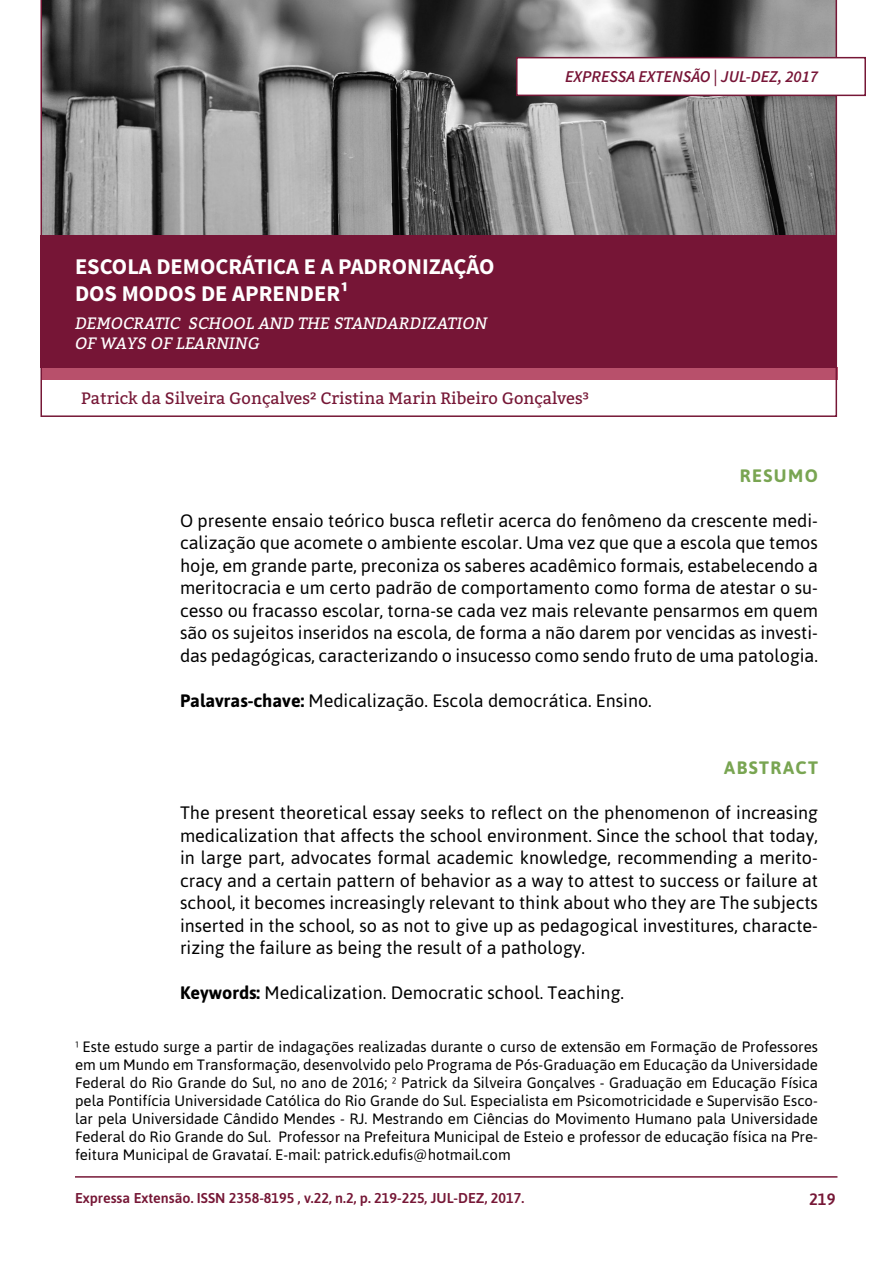
<style>
.page{position:relative;width:893px;height:1263px;background:#fff}
.page>*{position:absolute;margin:0;border:0;box-sizing:border-box;transform-origin:0 0}
.t1{font:700 22.5px "Source Sans Pro";color:#fff}
.t2{font:18px/22.5px "Asap";color:#000;text-align:justify}
.t3{font:700 18px "Asap";letter-spacing:.08em;color:#79a552}
.t4{font:16.5px "Bitter";color:#761736}
.t5{font:italic 16.5px/19.8px "Bitter";color:#fff}
.t6{font:italic 600 16.5px "Source Sans Pro";color:#771436}
.t7{font:500 16.5px "Asap";color:#761736}
.t8{font:15px/18px "Asap";color:#000;text-align:justify}
.t9{font:500 14.25px "Asap";color:#761736}
.s1{font-weight:700}
</style>
<div class="page">
<svg style="left:40px;top:0;width:797px;height:417px;background:#8f898b"></svg>
<div style="left:40px;top:235px;width:796px;height:132px;background:#761536"></div>
<div style="left:516px;top:57px;width:350px;height:39px;background:#fff;border:2px solid #761736"></div>
<hr style="left:75px;top:1176px;width:762px;height:2px;background:#761736">
<p class="t1" style="left:75px;top:252px;width:421px">ESCOLA DEMOCRÁTICA E A PADRONIZAÇÃO</p>
<p class="t1" style="left:75px;top:279px;width:275px">DOS MODOS DE APRENDER¹</p>
<p class="t5" style="left:75px;top:313px;width:414px">DEMOCRATIC SCHOOL AND THE STANDARDIZATION<br>OF WAYS OF LEARNING</p>
<p class="t6" style="left:565px;top:66px;width:254px">EXPRESSA EXTENSÃO | JUL-DEZ, 2017</p>
<p class="t4" style="left:81px;top:386px;width:509px">Patrick da Silveira Gonçalves² Cristina Marin Ribeiro Gonçalves³</p>
<p class="t3" style="left:740px;top:463px;width:80px">RESUMO</p>
<p class="t2" style="left:180px;top:509px;width:639px">O presente ensaio teórico busca refletir acerca do fenômeno da crescente medi&shy;calização que acomete o ambiente escolar. Uma vez que que a escola que temos hoje, em grande parte, preconiza os saberes acadêmico formais, estabelecendo a meritocracia e um certo padrão de comportamento como forma de atestar o su&shy;cesso ou fracasso escolar, torna-se cada vez mais relevante pensarmos em quem são os sujeitos inseridos na escola, de forma a não darem por vencidas as investi&shy;das pedagógicas, caracterizando o insucesso como sendo fruto de uma patologia.</p>
<p class="t2" style="left:180px;top:689px;width:473px"><span class="s1">Palavras-chave:</span> Medicalização. Escola democrática. Ensino.</p>
<p class="t3" style="left:724px;top:756px;width:95px">ABSTRACT</p>
<p class="t2" style="left:180px;top:801px;width:639px">The present theoretical essay seeks to reflect on the phenomenon of increasing medicalization that affects the school environment. Since the school that today, in large part, advocates formal academic knowledge, recommending a merito&shy;cracy and a certain pattern of behavior as a way to attest to success or failure at school, it becomes increasingly relevant to think about who they are The subjects inserted in the school, so as not to give up as pedagogical investitures, characte&shy;rizing the failure as being the result of a pathology.</p>
<p class="t2" style="left:180px;top:981px;width:446px"><span class="s1">Keywords:</span> Medicalization. Democratic school. Teaching.</p>
<p class="t8" style="left:75px;top:1037px;width:744px">¹ Este estudo surge a partir de indagações realizadas durante o curso de extensão em Formação de Professores em um Mundo em Transformação, desenvolvido pelo Programa de Pós-Graduação em Educação da Universidade Federal do Rio Grande do Sul, no ano de 2016; ² Patrick da Silveira Gonçalves - Graduação em Educação Física pela Pontifícia Universidade Católica do Rio Grande do Sul. Especialista em Psicomotricidade e Supervisão Esco&shy;lar pela Universidade Cândido Mendes - RJ. Mestrando em Ciências do Movimento Humano pala Universidade Federal do Rio Grande do Sul. Professor na Prefeitura Municipal de Esteio e professor de educação física na Pre&shy;feitura Municipal de Gravataí. E-mail: patrick.edufis@hotmail.com</p>
<p class="t9" style="left:75px;top:1188px;width:451px">Expressa Extensão. ISSN 2358-8195 , v.22, n.2, p. 219-225, JUL-DEZ, 2017.</p>
<p class="t7" style="left:809px;top:1188px;width:28px">219</p>
</div>
